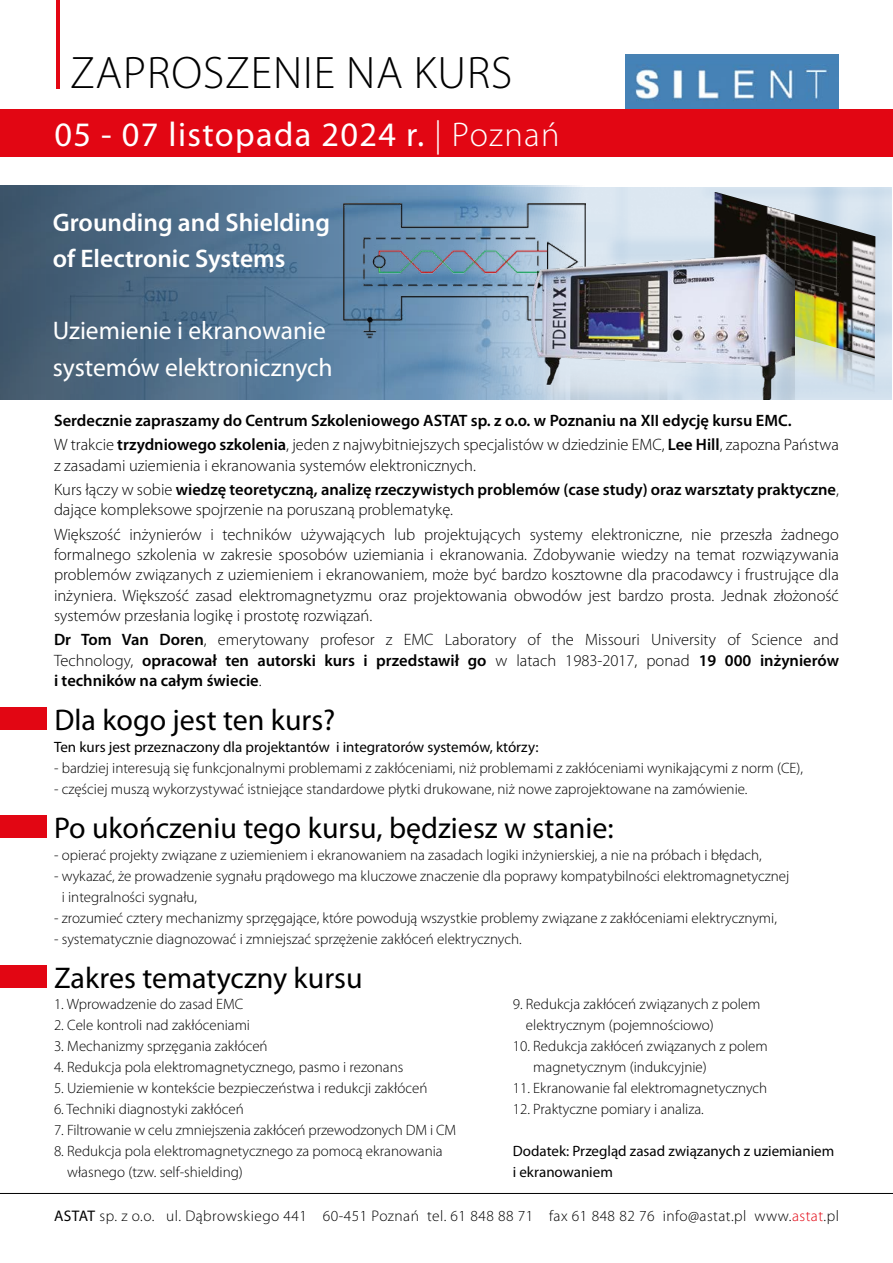
<style>
.page{position:relative;width:893px;height:1263px;background:#fff}
.page>*{position:absolute;margin:0;border:0;box-sizing:border-box;transform-origin:0 0}
.t1{font:300 45.75px "Myriad Pro";letter-spacing:.02em;color:#000}
.t2{font:34.35px "Myriad Pro";letter-spacing:.04em;color:#fff}
.t3{font:30px "Myriad Pro";color:#000}
.t4{font:25.5px/36px "Myriad Pro";color:#fff}
.t5{font:600 25.5px/36px "Myriad Pro";color:#fff}
.t6{font:300 16.5px/20.2px "Myriad Pro";color:#000;text-align:justify}
.t7{font:600 16.5px/24.5px "Myriad Pro";color:#000}
.t8{font:300 15.45px "Myriad Pro";letter-spacing:.03em;color:#000}
.t9{font:300 15px/21px "Myriad Pro";color:#000}
.t10{font:15px/21px "Myriad Pro";color:#000}
.s1{font-weight:300}
.s2{font-weight:600}
.s3{font-weight:400}
.s4{color:#e30613}
</style>
<div class="page">
<hr style="left:56px;top:0;width:3px;height:88px;background:#e30613">
<img style="left:626px;top:54px;width:213px;height:56px">
<img style="left:517px;top:186px;width:91px;height:214px">
<div style="left:0;top:110px;width:893px;height:47px;background:#e20613"></div>
<svg style="left:0;top:186px;width:517px;height:214px;background:#53738f"></svg>
<img style="left:714px;top:192px;width:161px;height:122px">
<img style="left:795px;top:314px;width:80px;height:80px">
<img style="left:343px;top:204px;width:243px;height:135px">
<div style="left:0;top:815px;width:47px;height:23px;background:#e20613"></div>
<div style="left:0;top:965px;width:47px;height:23px;background:#e20613"></div>
<div style="left:0;top:707px;width:47px;height:23px;background:#e20613"></div>
<hr style="left:0;top:1193px;width:893px;height:1px;background:#000">
<img style="left:532px;top:255px;width:263px;height:145px">
<h1 class="t1" style="left:70px;top:46px;width:444px">ZAPROSZENIE NA KURS</h1>
<h2 class="t2" style="left:55px;top:114px;width:506px">05 - 07 listopada 2024 r. <span class="s1">| Poznań</span></h2>
<h3 class="t5" style="left:53px;top:204px;width:279px">Grounding and Shielding of Electronic Systems</h3>
<h3 class="t4" style="left:53px;top:312px;width:282px">Uziemienie i ekranowanie systemów elektronicznych</h3>
<p class="t7" style="left:54px;top:408px;width:786px">Serdecznie zapraszamy do Centrum Szkoleniowego ASTAT sp. z o.o. w Poznaniu na XII edycję kursu EMC.<br><span class="s1">W trakcie</span> trzydniowego szkolenia<span class="s1">, jeden z najwybitniejszych specjalistów w dziedzinie EMC,</span> Lee Hill<span class="s1">, zapozna Państwa</span></p>
<p class="t7" style="left:54px;top:452px;width:786px"><span class="s1">z zasadami uziemienia i ekranowania systemów elektronicznych.<br>Kurs łączy w sobie</span> wiedzę teoretyczną, analizę rzeczywistych problemów (case study) oraz warsztaty praktyczne<span class="s1">,</span></p>
<p class="t6" style="left:54px;top:497px;width:786px;line-height:24.5px">dające kompleksowe spojrzenie na poruszaną problematykę.<br>Większość inżynierów i techników używających lub projektujących systemy elektroniczne, nie przeszła żadnego</p>
<p class="t6" style="left:54px;top:544px;width:786px">formalnego szkolenia w zakresie sposobów uziemiania i ekranowania. Zdobywanie wiedzy na temat rozwiązywania problemów związanych z uziemieniem i ekranowaniem, może być bardzo kosztowne dla pracodawcy i frustrujące dla inżyniera. Większość zasad elektromagnetyzmu oraz projektowania obwodów jest bardzo prosta. Jednak złożoność systemów przesłania logikę i prostotę rozwiązań.</p>
<p class="t6" style="left:54px;top:630px;width:787px"><span class="s2">Dr Tom Van Doren</span>, emerytowany profesor z EMC Laboratory of the Missouri University of Science and Technology, <span class="s2">opracował ten autorski kurs i przedstawił go</span> w latach 1983-2017, ponad <span class="s2">19 000 inżynierów i techników na całym świecie</span>.</p>
<h3 class="t3" style="left:55px;top:701px;width:282px">Dla kogo jest ten kurs?</h3>
<p class="t10" style="left:54px;top:736px;width:486px">Ten kurs jest przeznaczony dla projektantów i integratorów systemów, którzy:</p>
<p class="t9" style="left:54px;top:757px;width:751px">- bardziej interesują się funkcjonalnymi problemami z zakłóceniami, niż problemami z zakłóceniami wynikającymi z norm (CE),</p>
<p class="t9" style="left:54px;top:778px;width:695px">- częściej muszą wykorzystywać istniejące standardowe płytki drukowane, niż nowe zaprojektowane na zamówienie.</p>
<h3 class="t3" style="left:54px;top:809px;width:561px">Po ukończeniu tego kursu, będziesz w stanie:</h3>
<p class="t9" style="left:54px;top:844px;width:709px">- opierać projekty związane z uziemieniem i ekranowaniem na zasadach logiki inżynierskiej, a nie na próbach i błędach,</p>
<p class="t9" style="left:62px;top:865px;width:729px;text-indent:-8px">- wykazać, że prowadzenie sygnału prądowego ma kluczowe znaczenie dla poprawy kompatybilności elektromagnetycznej i integralności sygnału,</p>
<p class="t9" style="left:54px;top:907px;width:724px">- zrozumieć cztery mechanizmy sprzęgające, które powodują wszystkie problemy związane z zakłóceniami elektrycznymi,</p>
<p class="t9" style="left:54px;top:928px;width:469px">- systematycznie diagnozować i zmniejszać sprzężenie zakłóceń elektrycznych.</p>
<h3 class="t3" style="left:54px;top:959px;width:310px">Zakres tematyczny kursu</h3>
<p class="t9" style="left:54px;top:994px;width:191px">1. Wprowadzenie do zasad EMC</p>
<p class="t9" style="left:54px;top:1015px;width:198px">2. Cele kontroli nad zakłóceniami</p>
<p class="t9" style="left:54px;top:1036px;width:215px">3. Mechanizmy sprzęgania zakłóceń</p>
<p class="t9" style="left:54px;top:1057px;width:351px">4. Redukcja pola elektromagnetycznego, pasmo i rezonans</p>
<p class="t9" style="left:54px;top:1078px;width:375px">5. Uziemienie w kontekście bezpieczeństwa i redukcji zakłóceń</p>
<p class="t9" style="left:54px;top:1099px;width:191px">6. Techniki diagnostyki zakłóceń</p>
<p class="t9" style="left:54px;top:1120px;width:404px">7. Filtrowanie w celu zmniejszenia zakłóceń przewodzonych DM i CM</p>
<p class="t9" style="left:67px;top:1141px;width:377px;text-indent:-13px">8. Redukcja pola elektromagnetycznego za pomocą ekranowania własnego (tzw. self-shielding)</p>
<p class="t9" style="left:526px;top:994px;width:236px;text-indent:-13px">9. Redukcja zakłóceń związanych z polem elektrycznym (pojemnościowo)</p>
<p class="t9" style="left:533px;top:1036px;width:236px;text-indent:-21px">10. Redukcja zakłóceń związanych z polem magnetycznym (indukcyjnie)</p>
<p class="t9" style="left:513px;top:1078px;width:256px">11. Ekranowanie fal elektromagnetycznych</p>
<p class="t9" style="left:513px;top:1099px;width:193px">12. Praktyczne pomiary i analiza.</p>
<p class="t10" style="left:513px;top:1141px;width:323px">Dodatek: Przegląd zasad związanych z uziemianiem i ekranowaniem</p>
<p class="t8" style="left:54px;top:1206px;width:786px"><span class="s3">ASTAT</span> sp. z o.o. ul. Dąbrowskiego 441 60-451 Poznań tel. 61 848 88 71 fax 61 848 82 76 info@astat.pl www.<span class="s4">astat</span>.pl</p>
</div>
